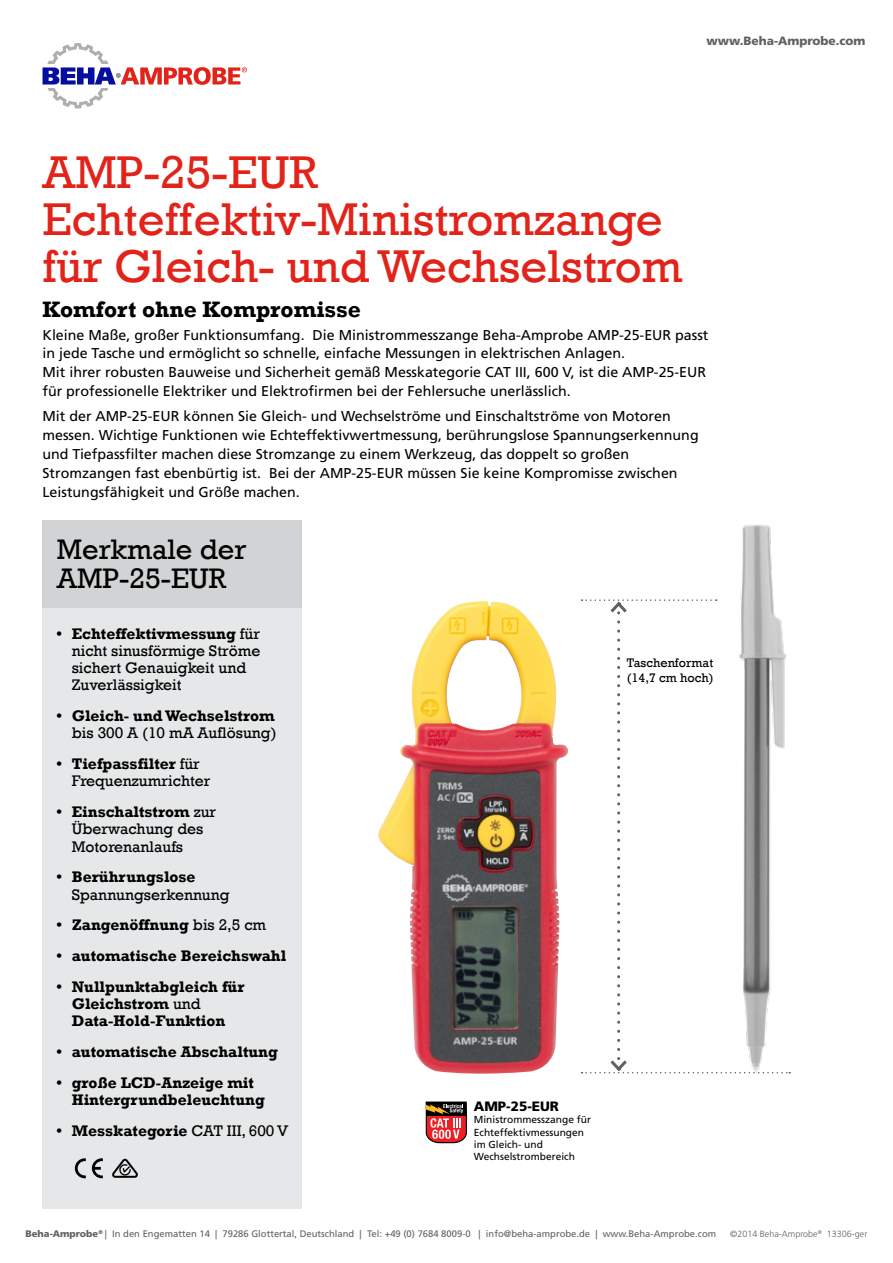
<style>
.page{position:relative;width:893px;height:1263px;background:#fff}
.page>*{position:absolute;margin:0;border:0;box-sizing:border-box;transform-origin:0 0}
.t1{font:47.1px/47.1px "Rockwell";color:#e2231a}
.t2{font:28.95px/29px "Rockwell";color:#000}
.t3{font:700 22.95px "Rockwell";color:#000}
.t4{font:700 15.75px/17.2px "Rockwell";color:#000}
.t5{font:15.75px/17.2px "Rockwell";color:#000}
.t6{font:14.25px/18.8px "Frutiger LT Std";color:#000}
.t7{font:900 13.5px "Frutiger LT Std";color:#000}
.t8{font:12.75px/14.2px "Rockwell";color:#000}
.t9{font:900 12px "Frutiger LT Std";color:#5f6062}
.t10{font:10.2px/12.1px "Frutiger LT Std";color:#000}
.t11{font:9.45px "Frutiger LT Std";color:#5f6062}
.t12{font:300 9px "Frutiger LT Std";color:#5f6062}
.s1{font-weight:700}
.s2{font-weight:400}
.s3{font-weight:900}
</style>
<div class="page">
<svg style="left:43px;top:43px;width:204px;height:66px"></svg>
<svg style="left:426px;top:1101px;width:41px;height:42px;background:#a7524c"></svg>
<img style="left:721px;top:525px;width:70px;height:549px">
<div style="left:43px;top:520px;width:259px;height:688px;background:#e6e7e8"></div>
<div style="left:43px;top:520px;width:259px;height:88px;background:#d1d3d4"></div>
<svg style="left:75px;top:1158px;width:11px;height:20px"></svg>
<svg style="left:92px;top:1158px;width:11px;height:20px"></svg>
<svg style="left:112px;top:1158px;width:26px;height:20px"></svg>
<img style="left:378px;top:609px;width:190px;height:465px">
<svg style="left:581px;top:599px;width:209px;height:474px"></svg>
<p class="t9" style="left:706px;top:33px;width:161px">www.Beha-Amprobe.com</p>
<h1 class="t1" style="left:43px;top:149px;width:641px">AMP-25-EUR<br>Echteffektiv-Ministromzange für Gleich- und Wechselstrom</h1>
<h3 class="t3" style="left:43px;top:295px;width:320px">Komfort ohne Kompromisse</h3>
<p class="t6" style="left:43px;top:325px;width:667px">Kleine Maße, großer Funktionsumfang. Die Ministrommesszange Beha-Amprobe AMP-25-EUR passt in jede Tasche und ermöglicht so schnelle, einfache Messungen in elektrischen Anlagen.<br>Mit ihrer robusten Bauweise und Sicherheit gemäß Messkategorie CAT III, 600 V, ist die AMP-25-EUR für professionelle Elektriker und Elektrofirmen bei der Fehlersuche unerlässlich.</p>
<p class="t6" style="left:43px;top:407px;width:658px">Mit der AMP-25-EUR können Sie Gleich- und Wechselströme und Einschaltströme von Motoren messen. Wichtige Funktionen wie Echteffektivwertmessung, berührungslose Spannungserkennung und Tiefpassfilter machen diese Stromzange zu einem Werkzeug, das doppelt so großen Stromzangen fast ebenbürtig ist. Bei der AMP-25-EUR müssen Sie keine Kompromisse zwischen Leistungsfähigkeit und Größe machen.</p>
<h2 class="t2" style="left:57px;top:536px;width:191px">Merkmale der<br>AMP-25-EUR</h2>
<p class="t5" style="left:72px;top:625px;width:190px;text-indent:-15px"><span class="s1">• Echteffektivmessung</span> für nicht sinusförmige Ströme sichert Genauigkeit und<br>Zuverlässigkeit</p>
<p class="t4" style="left:56px;top:707px;width:220px">• Gleich- und Wechselstrom</p>
<p class="t5" style="left:72px;top:725px;width:206px">bis 300 A (10 mA Auflösung)</p>
<p class="t5" style="left:72px;top:755px;width:140px;text-indent:-15px"><span class="s1">• Tiefpassfilter</span> für<br>Frequenzumrichter</p>
<p class="t5" style="left:72px;top:803px;width:146px;text-indent:-15px"><span class="s1">• Einschaltstrom</span> zur<br>Überwachung des<br>Motorenanlaufs</p>
<p class="t4" style="left:56px;top:868px;width:141px">• Berührungslose</p>
<p class="t5" style="left:72px;top:886px;width:159px">Spannungserkennung</p>
<p class="t4" style="left:56px;top:916px;width:211px">• Zangenöffnung <span class="s2">bis 2,5 cm</span></p>
<p class="t4" style="left:56px;top:947px;width:231px">• automatische Bereichswahl</p>
<p class="t4" style="left:72px;top:978px;width:174px;text-indent:-15px">• Nullpunktabgleich für<br>Gleichstrom <span class="s2">und<br></span>Data-Hold-Funktion</p>
<p class="t4" style="left:56px;top:1043px;width:223px">• automatische Abschaltung</p>
<p class="t4" style="left:72px;top:1074px;width:195px;text-indent:-15px">• große LCD-Anzeige mit<br>Hintergrundbeleuchtung</p>
<p class="t4" style="left:56px;top:1122px;width:233px">• Messkategorie <span class="s2">CAT III, 600 V</span></p>
<p class="t8" style="left:627px;top:656px;width:88px">Taschenformat (14,7 cm hoch)</p>
<p class="t7" style="left:474px;top:1098px;width:87px">AMP-25-EUR</p>
<p class="t10" style="left:474px;top:1114px;width:119px">Ministrommesszange für<br>Echteffektivmessungen im Gleich- und<br>Wechselstrombereich</p>
<p class="t11" style="left:26px;top:1228px;width:692px"><span class="s3">Beha-Amprobe</span><sup>®</sup> | In den Engematten 14 | 79286 Glottertal, Deutschland | Tel: +49 (0) 7684 8009-0 | info@beha-amprobe.de | www.Beha-Amprobe.com</p>
<p class="t12" style="left:827px;top:1229px;width:42px">13306-ger</p>
<p class="t12" style="left:730px;top:1229px;width:93px">©2014 Beha-Amprobe<sup>®</sup></p>
</div>
